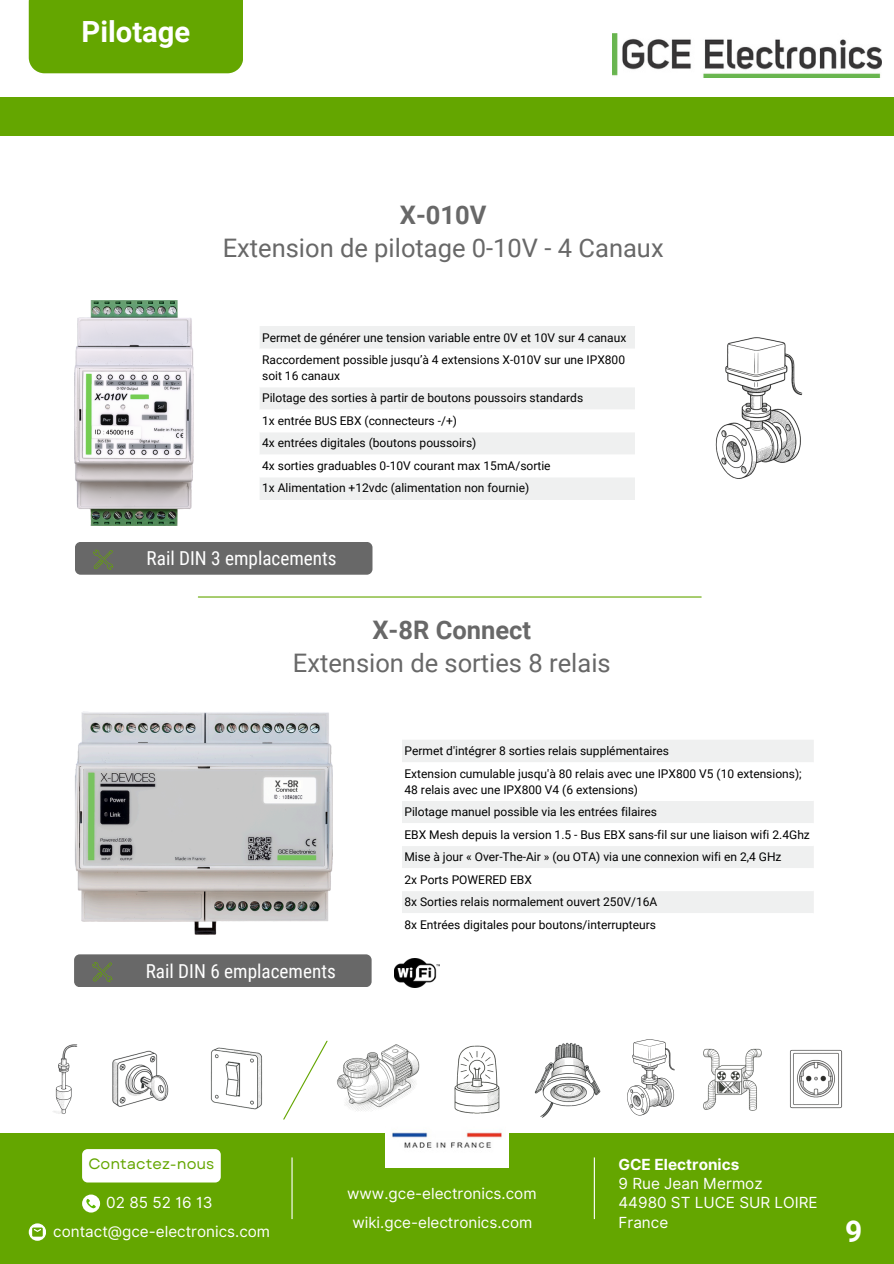
<style>
.page{position:relative;width:894px;height:1264px;background:#fff}
.page>*{position:absolute;margin:0;border:0;box-sizing:border-box;transform-origin:0 0}
.t1{font:700 30px "Roboto";color:#fff}
.t2{font:700 29.1px "Roboto";color:#fff}
.t3{font:25.5px/32.7px "Roboto";color:#686868;text-align:center}
.t4{font:19.2px "Roboto Condensed";color:#fff}
.t5{font:15.3px "Inter";color:#fff}
.t6{font:700 15.3px "Inter";color:#fff}
.t7{font:15px "Garet";color:#64a600}
.t8{font:12px/16px "Roboto";color:#000}
.s1{font-weight:700}
</style>
<div class="page">
<div style="left:260px;top:326px;width:374px;height:173px;background:#eff0f0"></div>
<svg style="left:260px;top:348px;width:374px;height:129px"></svg>
<div style="left:0;top:1133px;width:893px;height:130px;background:#64a600"></div>
<div style="left:82px;top:1149px;width:139px;height:33px;background:#fff;border-radius:6px"></div>
<div style="left:82px;top:1194px;width:18px;height:18px;background:#fff;border-radius:50%"></div>
<svg style="left:86px;top:1198px;width:10px;height:10px"></svg>
<svg style="left:29px;top:1223px;width:17px;height:17px"></svg>
<hr style="left:291px;top:1157px;width:1px;height:61px;background:#fff">
<img style="left:385px;top:1132px;width:123px;height:35px">
<hr style="left:593px;top:1157px;width:1px;height:61px;background:#fff">
<img style="left:75px;top:300px;width:118px;height:226px">
<div style="left:0;top:97px;width:893px;height:38px;background:#64a600"></div>
<img style="left:612px;top:34px;width:269px;height:43px">
<div style="left:29px;top:0;width:214px;height:73px;background:#64a600"></div>
<hr style="left:198px;top:596px;width:503px;height:1px;background:#64a600">
<div style="left:75px;top:542px;width:297px;height:32px;background:#686868;border-radius:6px"></div>
<svg style="left:93px;top:549px;width:21px;height:20px"></svg>
<img style="left:715px;top:337px;width:88px;height:142px">
<div style="left:402px;top:740px;width:411px;height:22px;background:#eff0f0"></div>
<svg style="left:402px;top:801px;width:411px;height:112px;fill:#eff0f0"></svg>
<img style="left:75px;top:711px;width:257px;height:223px">
<img style="left:394px;top:958px;width:45px;height:29px">
<div style="left:74px;top:954px;width:297px;height:33px;background:#686868;border-radius:6px"></div>
<svg style="left:92px;top:962px;width:21px;height:20px"></svg>
<img style="left:703px;top:1048px;width:59px;height:63px">
<img style="left:790px;top:1049px;width:53px;height:60px">
<img style="left:53px;top:1044px;width:25px;height:70px">
<img style="left:112px;top:1050px;width:57px;height:57px">
<img style="left:627px;top:1039px;width:48px;height:77px">
<img style="left:534px;top:1042px;width:67px;height:76px">
<img style="left:337px;top:1044px;width:83px;height:67px">
<img style="left:454px;top:1045px;width:46px;height:69px">
<img style="left:210px;top:1047px;width:53px;height:63px">
<svg style="left:283px;top:1040px;width:45px;height:80px"></svg>
<p class="t2" style="left:82px;top:15px;width:110px">Pilotage</p>
<p class="t3" style="left:223px;top:199px;width:442px"><span class="s1">X-010V<br></span>Extension de pilotage 0-10V - 4 Canaux</p>
<h1 class="t8" style="left:262px;top:329px;width:365px">Permet de générer une tension variable entre 0V et 10V sur 4 canaux</h1>
<h2 class="t8" style="left:262px;top:352px;width:364px">Raccordement possible jusqu’à 4 extensions X-010V sur une IPX800 soit 16 canaux</h2>
<p class="t8" style="left:262px;top:390px;width:322px">Pilotage des sorties à partir de boutons poussoirs standards</p>
<h3 class="t8" style="left:262px;top:413px;width:196px">1x entrée BUS EBX (connecteurs -/+)</h3>
<p class="t8" style="left:262px;top:435px;width:216px">4x entrées digitales (boutons poussoirs)</p>
<p class="t8" style="left:262px;top:458px;width:290px">4x sorties graduables 0-10V courant max 15mA/sortie</p>
<p class="t8" style="left:262px;top:480px;width:268px">1x Alimentation +12vdc (alimentation non fournie)</p>
<p class="t4" style="left:146px;top:547px;width:191px">Rail DIN 3 emplacements</p>
<p class="t3" style="left:293px;top:614px;width:319px"><span class="s1">X-8R Connect<br></span>Extension de sorties 8 relais</p>
<p class="t4" style="left:146px;top:959px;width:191px">Rail DIN 6 emplacements</p>
<p class="t8" style="left:404px;top:743px;width:266px">Permet d'intégrer 8 sorties relais supplémentaires</p>
<p class="t8" style="left:404px;top:765px;width:398px">Extension cumulable jusqu'à 80 relais avec une IPX800 V5 (10 extensions);<br>48 relais avec une IPX800 V4 (6 extensions)</p>
<p class="t8" style="left:404px;top:804px;width:254px">Pilotage manuel possible via les entrées filaires</p>
<p class="t8" style="left:404px;top:826px;width:407px">EBX Mesh depuis la version 1.5 - Bus EBX sans-fil sur une liaison wifi 2.4Ghz</p>
<p class="t8" style="left:404px;top:849px;width:378px">Mise à jour « Over-The-Air » (ou OTA) via une connexion wifi en 2,4 GHz</p>
<p class="t8" style="left:404px;top:871px;width:129px">2x Ports POWERED EBX</p>
<p class="t8" style="left:404px;top:894px;width:254px">8x Sorties relais normalement ouvert 250V/16A</p>
<p class="t8" style="left:404px;top:916px;width:253px">8x Entrées digitales pour boutons/interrupteurs</p>
<p class="t7" style="left:88px;top:1153px;width:127px">Contactez-nous</p>
<p class="t5" style="left:106px;top:1193px;width:108px">02 85 52 16 13</p>
<p class="t5" style="left:53px;top:1221px;width:218px">contact@gce-electronics.com</p>
<h4 class="t5" style="left:347px;top:1184px;width:191px">www.gce-electronics.com</h4>
<h3 class="t5" style="left:352px;top:1213px;width:181px">wiki.gce-electronics.com</h3>
<h4 class="t6" style="left:618px;top:1155px;width:122px">GCE Electronics</h4>
<p class="t5" style="left:618px;top:1174px;width:146px">9 Rue Jean Mermoz</p>
<p class="t5" style="left:618px;top:1193px;width:201px">44980 ST LUCE SUR LOIRE</p>
<p class="t5" style="left:618px;top:1212px;width:51px">France</p>
<h1 class="t1" style="left:844px;top:1213px;width:19px">9</h1>
</div>
